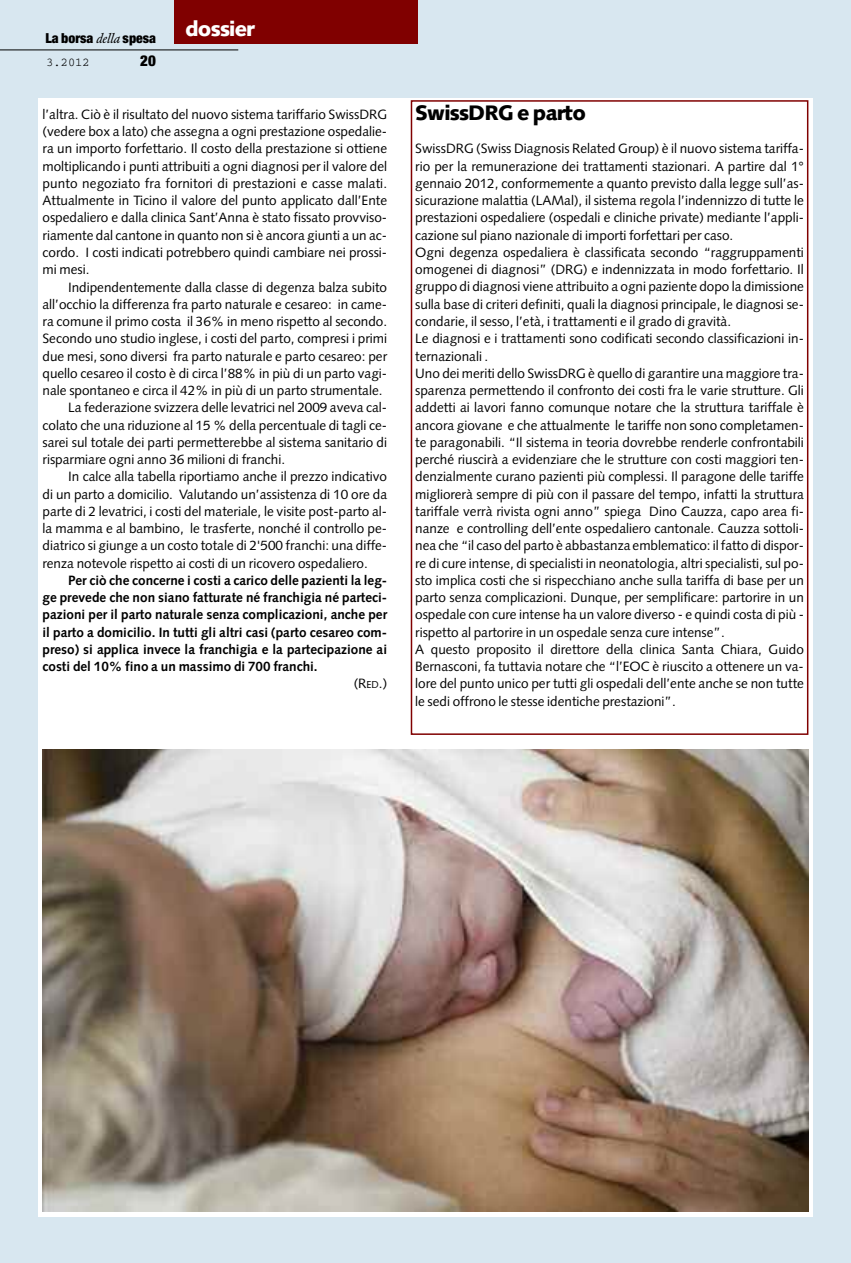
<style>
.page{position:relative;width:851px;height:1263px;background:#fff}
.page>*{position:absolute;margin:0;border:0;box-sizing:border-box;transform-origin:0 0}
.t1{font:900 21px "Syntax";letter-spacing:-.04em;color:#000}
.t2{font:900 21px "Syntax";letter-spacing:-.04em;color:#fff}
.t3{font:900 condensed 15px "Helvetica Neue";color:#000}
.t4{font:900 condensed 13.8px "Helvetica Neue";color:#000}
.t5{font:13.5px/17.2px "Syntax";color:#000}
.t6{font:700 13.5px "Syntax";color:#000}
.t7{font:12px "Courier";color:#000}
.s1{font-family:"Garamond BE";font-weight:400;font-style:italic;font-stretch:normal}
.s2{font-size:10.2px}
</style>
<div class="page">
<div style="left:0;top:0;width:850px;height:1263px;background:#d8e7f0"></div>
<hr style="left:0;top:50px;width:238px;height:1px;background:#000">
<div style="left:174px;top:0;width:243px;height:44px;background:#800000"></div>
<div style="left:38px;top:98px;width:774px;height:1118px;background:#fff"></div>
<img style="left:43px;top:750px;width:765px;height:461px">
<div style="left:410px;top:100px;width:398px;height:635px;border:2px solid #800000"></div>
<p class="t4" style="left:45px;top:34px;width:112px">La borsa <span class="s1">della</span> spesa</p>
<p class="t7" style="left:46px;top:58px;width:45px">3.2012</p>
<p class="t3" style="left:140px;top:55px;width:17px">20</p>
<h1 class="t2" style="left:185px;top:20px;width:71px">dossier</h1>
<p class="t5" style="left:42px;top:107px;width:346px;text-align:justify">l’altra. Ciò è il risultato del nuovo sistema tariffario SwissDRG (vedere box a lato) che assegna a ogni prestazione ospedalie&shy;ra un importo forfettario. Il costo della prestazione si ottiene moltiplicando i punti attribuiti a ogni diagnosi per il valore del punto negoziato fra fornitori di prestazioni e casse malati.<br>Attualmente in Ticino il valore del punto applicato dall’Ente ospedaliero e dalla clinica Sant’Anna è stato fissato provviso&shy;riamente dal cantone in quanto non si è ancora giunti a un ac&shy;cordo. I costi indicati potrebbero quindi cambiare nei prossi&shy;mi mesi.</p>
<p class="t5" style="left:68px;top:279px;width:320px">Indipendentemente dalla classe di degenza balza subito</p>
<p class="t5" style="left:42px;top:297px;width:346px">all’occhio la differenza fra parto naturale e cesareo: in came-</p>
<p class="t5" style="left:42px;top:314px;width:346px">ra comune il primo costa il 36% in meno rispetto al secondo.</p>
<p class="t5" style="left:42px;top:331px;width:346px">Secondo uno studio inglese, i costi del parto, compresi i primi</p>
<p class="t5" style="left:42px;top:348px;width:346px">due mesi, sono diversi fra parto naturale e parto cesareo: per</p>
<p class="t5" style="left:42px;top:366px;width:346px">quello cesareo il costo è di circa l’88% in più di un parto vagi-</p>
<p class="t5" style="left:42px;top:383px;width:341px">nale spontaneo e circa il 42% in più di un parto strumentale.</p>
<p class="t5" style="left:68px;top:400px;width:320px">La federazione svizzera delle levatrici nel 2009 aveva cal-</p>
<p class="t5" style="left:42px;top:417px;width:346px">colato che una riduzione al 15 % della percentuale di tagli ce-</p>
<p class="t5" style="left:42px;top:435px;width:346px">sarei sul totale dei parti permetterebbe al sistema sanitario di</p>
<p class="t5" style="left:42px;top:452px;width:244px">risparmiare ogni anno 36 milioni di franchi.</p>
<p class="t5" style="left:68px;top:469px;width:320px">In calce alla tabella riportiamo anche il prezzo indicativo</p>
<p class="t5" style="left:42px;top:486px;width:346px">di un parto a domicilio. Valutando un’assistenza di 10 ore da</p>
<p class="t5" style="left:42px;top:504px;width:346px">parte di 2 levatrici, i costi del materiale, le visite post-parto al-</p>
<p class="t5" style="left:42px;top:521px;width:346px">la mamma e al bambino, le trasferte, nonché il controllo pe-</p>
<p class="t5" style="left:42px;top:538px;width:346px">diatrico si giunge a un costo totale di 2'500 franchi: una diffe-</p>
<p class="t5" style="left:42px;top:555px;width:327px">renza notevole rispetto ai costi di un ricovero ospedaliero.</p>
<p class="t6" style="left:68px;top:575px;width:320px">Per ciò che concerne i costi a carico delle pazienti la leg-</p>
<p class="t6" style="left:42px;top:592px;width:346px">ge prevede che non siano fatturate né franchigia né parteci-</p>
<p class="t6" style="left:42px;top:609px;width:346px">pazioni per il parto naturale senza complicazioni, anche per</p>
<p class="t6" style="left:42px;top:626px;width:346px">il parto a domicilio. In tutti gli altri casi (parto cesareo com-</p>
<p class="t6" style="left:42px;top:644px;width:346px">preso) si applica invece la franchigia e la partecipazione ai</p>
<p class="t6" style="left:42px;top:661px;width:277px">costi del 10% fino a un massimo di 700 franchi.</p>
<p class="t5" style="left:354px;top:676px;width:35px">(R<span class="s2">ED</span>.)</p>
<h1 class="t1" style="left:415px;top:105px;width:172px">SwissDRG e parto</h1>
<p class="t5" style="left:415px;top:141px;width:390px">SwissDRG (Swiss Diagnosis Related Group) è il nuovo sistema tariffa&shy;rio per la remunerazione dei trattamenti stazionari. A partire dal 1° gennaio 2012, conformemente a quanto previsto dalla legge sull’as&shy;sicurazione malattia (LAMal), il sistema regola l’indennizzo di tutte le prestazioni ospedaliere (ospedali e cliniche private) mediante l’appli&shy;cazione sul piano nazionale di importi forfettari per caso.<br>Ogni degenza ospedaliera è classificata secondo “raggruppamenti omogenei di diagnosi” (DRG) e indennizzata in modo forfettario. Il gruppo di diagnosi viene attribuito a ogni paziente dopo la dimissione sulla base di criteri definiti, quali la diagnosi principale, le diagnosi se&shy;condarie, il sesso, l’età, i trattamenti e il grado di gravità.<br>Le diagnosi e i trattamenti sono codificati secondo classificazioni in&shy;ternazionali .<br>Uno dei meriti dello SwissDRG è quello di garantire una maggiore tra&shy;sparenza permettendo il confronto dei costi fra le varie strutture. Gli addetti ai lavori fanno comunque notare che la struttura tariffale è ancora giovane e che attualmente le tariffe non sono completamen&shy;te paragonabili. “Il sistema in teoria dovrebbe renderle confrontabili perché riuscirà a evidenziare che le strutture con costi maggiori ten&shy;denzialmente curano pazienti più complessi. Il paragone delle tariffe migliorerà sempre di più con il passare del tempo, infatti la struttura tariffale verrà rivista ogni anno” spiega Dino Cauzza, capo area fi&shy;nanze e controlling dell’ente ospedaliero cantonale. Cauzza sottoli&shy;nea che “il caso del parto è abbastanza emblematico: il fatto di dispor&shy;re di cure intense, di specialisti in neonatologia, altri specialisti, sul po&shy;sto implica costi che si rispecchiano anche sulla tariffa di base per un parto senza complicazioni. Dunque, per semplificare: partorire in un ospedale con cure intense ha un valore diverso - e quindi costa di più - rispetto al partorire in un ospedale senza cure intense”.<br>A questo proposito il direttore della clinica Santa Chiara, Guido Bernasconi, fa tuttavia notare che “l’EOC è riuscito a ottenere un va&shy;lore del punto unico per tutti gli ospedali dell’ente anche se non tutte le sedi offrono le stesse identiche prestazioni”.</p>
</div>
